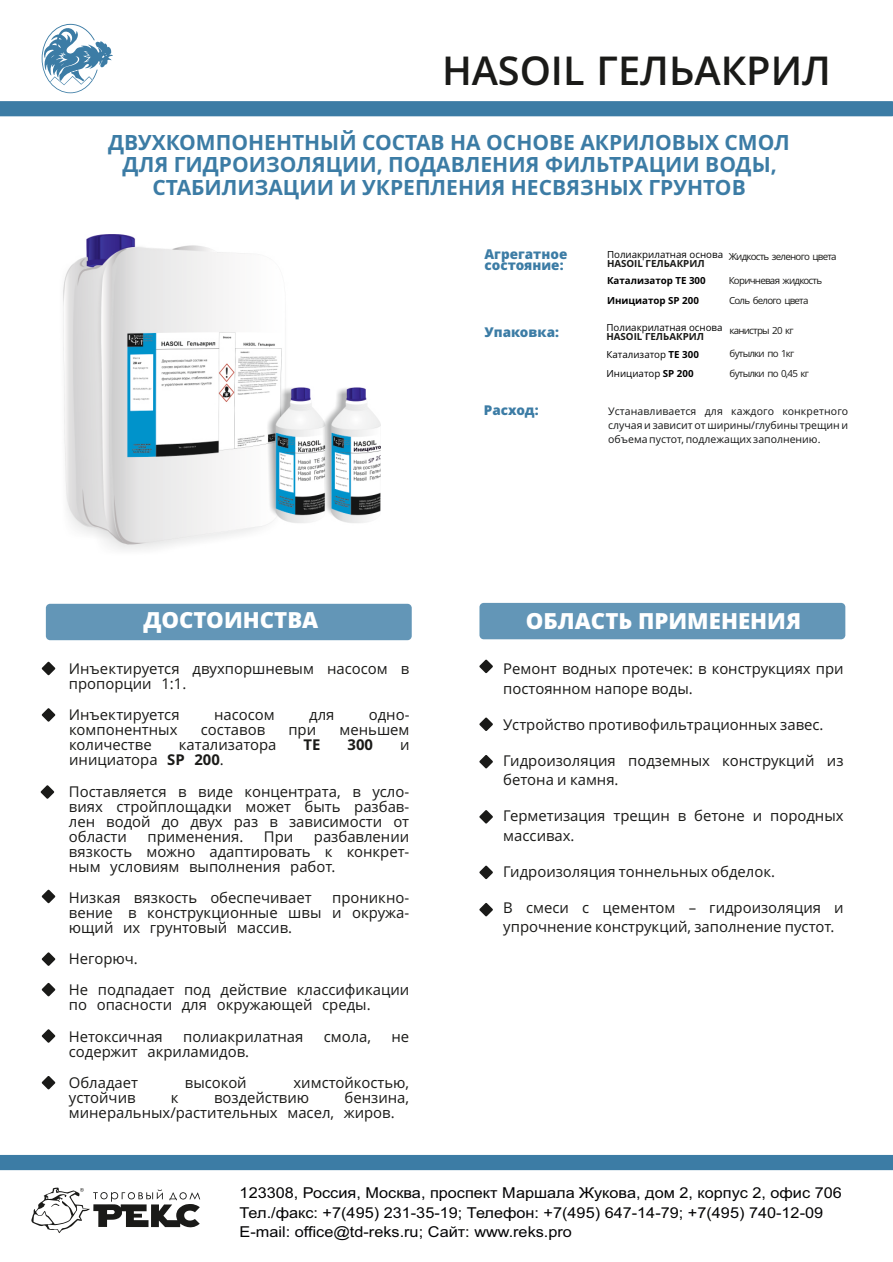
<style>
.page{position:relative;width:893px;height:1262px;background:#fff}
.page>*{position:absolute;margin:0;border:0;box-sizing:border-box;transform-origin:0 0}
.t1{font:600 39.75px "Open Sans";color:#1a1a18}
.t2{font:800 22.2px "Open Sans";color:#fff}
.t3{font:700 21px/22.5px "Open Sans";color:#3c7ca5;text-align:center}
.t4{font:15px/19.5px "Arial";color:#030304;scale:1.08 1}
.t5{font:14.85px/15px "Open Sans";color:#1a1a18}
.t6{font:700 14.85px "Open Sans";color:#1a1a18}
.t7{font:800 13.5px/10.8px "Open Sans";color:#3c7ca5}
.t8{font:10.5px/14.2px "Open Sans";color:#151616;text-align:justify}
.t9{font:9.75px/19.5px "Open Sans";letter-spacing:-.075em;color:#1a1a18}
.t10{font:9.75px "Open Sans";color:#000}
.t11{font:700 9.75px/17.2px "Open Sans";color:#1a1a18}
.t12{font:700 9.75px/19.5px "Open Sans";color:#000}
.s1{font-weight:400;color:#000}
.s2{color:#000}
.s3{font-weight:700}
</style>
<div class="page">
<svg style="left:42px;top:661px;width:13px;height:14px"></svg>
<svg style="left:42px;top:708px;width:13px;height:14px"></svg>
<svg style="left:42px;top:889px;width:13px;height:14px"></svg>
<svg style="left:42px;top:952px;width:13px;height:14px"></svg>
<svg style="left:42px;top:982px;width:13px;height:14px"></svg>
<svg style="left:42px;top:1029px;width:13px;height:13px"></svg>
<svg style="left:42px;top:1075px;width:13px;height:14px"></svg>
<svg style="left:479px;top:659px;width:14px;height:14px"></svg>
<svg style="left:479px;top:717px;width:14px;height:14px"></svg>
<svg style="left:479px;top:810px;width:14px;height:13px"></svg>
<svg style="left:479px;top:865px;width:14px;height:14px"></svg>
<svg style="left:479px;top:902px;width:14px;height:14px"></svg>
<svg style="left:479px;top:755px;width:14px;height:13px"></svg>
<div style="left:46px;top:604px;width:366px;height:36px;background:#6396b7;border-radius:4px"></div>
<div style="left:479px;top:603px;width:366px;height:36px;background:#6396b7;border-radius:4px"></div>
<svg style="left:41px;top:785px;width:13px;height:14px"></svg>
<img style="left:63px;top:235px;width:317px;height:315px">
<svg style="left:31px;top:1187px;width:169px;height:46px"></svg>
<svg style="left:42px;top:24px;width:71px;height:69px"></svg>
<div style="left:0;top:101px;width:893px;height:15px;background:#3c7ca5"></div>
<div style="left:0;top:1154px;width:893px;height:16px;background:#3c7ca5"></div>
<h1 class="t1" style="left:442px;top:54px;width:390px">HASOIL ГЕЛЬАКРИЛ</h1>
<h3 class="t3" style="left:108px;top:133px;width:683px">ДВУХКОМПОНЕНТНЫЙ СОСТАВ НА ОСНОВЕ АКРИЛОВЫХ СМОЛ<br>ДЛЯ ГИДРОИЗОЛЯЦИИ, ПОДАВЛЕНИЯ ФИЛЬТРАЦИИ ВОДЫ,<br>СТАБИЛИЗАЦИИ И УКРЕПЛЕНИЯ НЕСВЯЗНЫХ ГРУНТОВ</h3>
<p class="t7" style="left:484px;top:250px;width:84px">Агрегатное состояние:</p>
<p class="t10" style="left:607px;top:250px;width:118px">Полиакрилатная основа</p>
<p class="t11" style="left:607px;top:256px;width:99px">HASOIL ГЕЛЬАКРИЛ</p>
<p class="t12" style="left:607px;top:272px;width:100px">Катализатор TE 300<br>Инициатор SP 200</p>
<p class="t9" style="left:728px;top:248px;width:109px">Жидкость зеленого цвета</p>
<p class="t9" style="left:728px;top:272px;width:95px">Коричневая жидкость<br>Соль белого цвета</p>
<p class="t7" style="left:484px;top:328px;width:76px">Упаковка:</p>
<p class="t10" style="left:606px;top:323px;width:118px">Полиакрилатная основа</p>
<p class="t11" style="left:606px;top:329px;width:99px">HASOIL ГЕЛЬАКРИЛ<br><span class="s1">Катализатор</span> <span class="s2">TE 300</span></p>
<p class="t10" style="left:606px;top:370px;width:89px">Инициатор <span class="s3">SP 200</span></p>
<p class="t9" style="left:729px;top:321px;width:66px">канистры 20 кг</p>
<p class="t9" style="left:729px;top:345px;width:81px">бутылки по 1кг бутылки по 0,45 кг</p>
<p class="t7" style="left:484px;top:406px;width:56px">Расход:</p>
<p class="t8" style="left:608px;top:405px;width:241px">Устанавливается для каждого конкретного случая и зависит от ширины/глубины трещин и объема пустот, подлежащих заполнению.</p>
<h2 class="t2" style="left:143px;top:611px;width:176px">ДОСТОИНСТВА</h2>
<h2 class="t2" style="left:526px;top:612px;width:277px">ОБЛАСТЬ ПРИМЕНЕНИЯ</h2>
<p class="t5" style="left:503px;top:660px;width:342px;line-height:19.5px">Ремонт водных протечек: в конструкциях при постоянном напоре воды.</p>
<p class="t5" style="left:503px;top:718px;width:322px">Устройство противофильтрационных завес.</p>
<p class="t5" style="left:503px;top:752px;width:342px;line-height:19.5px">Гидроизоляция подземных конструкций из бетона и камня.</p>
<p class="t5" style="left:503px;top:807px;width:342px;line-height:19.5px">Герметизация трещин в бетоне и породных массивах.</p>
<p class="t5" style="left:503px;top:865px;width:273px">Гидроизоляция тоннельных обделок.</p>
<p class="t5" style="left:503px;top:899px;width:342px;line-height:19.5px">В смеси с цементом – гидроизоляция и упрочнение конструкций, заполнение пустот.</p>
<p class="t5" style="left:69px;top:663px;width:342px">Инъектируется двухпоршневым насосом в пропорции 1:1.</p>
<p class="t5" style="left:69px;top:709px;width:112px">Инъектируется</p>
<p class="t5" style="left:214px;top:709px;width:62px">насосом</p>
<p class="t5" style="left:309px;top:709px;width:27px">для</p>
<p class="t5" style="left:369px;top:709px;width:42px">одно-</p>
<p class="t5" style="left:69px;top:724px;width:110px">компонентных</p>
<p class="t5" style="left:201px;top:724px;width:66px">составов</p>
<p class="t5" style="left:288px;top:724px;width:29px">при</p>
<p class="t5" style="left:339px;top:724px;width:71px">меньшем</p>
<p class="t5" style="left:69px;top:739px;width:84px">количестве</p>
<p class="t5" style="left:179px;top:739px;width:99px">катализатора</p>
<p class="t6" style="left:303px;top:739px;width:18px">TE</p>
<p class="t6" style="left:347px;top:739px;width:27px">300</p>
<p class="t5" style="left:400px;top:739px;width:11px">и</p>
<p class="t5" style="left:69px;top:746px;width:342px;line-height:31.2px">инициатора <span class="s3">SP 200</span>.<br>Поставляется в виде концентрата, в усло-</p>
<p class="t5" style="left:69px;top:800px;width:342px;text-align:justify">виях стройплощадки может быть разбав&shy;лен водой до двух раз в зависимости от области</p>
<p class="t5" style="left:69px;top:830px;width:342px;text-align:justify;text-indent:245px">разбавлении вязкость можно адаптировать к конкрет&shy;ным условиям выполнения работ.</p>
<p class="t5" style="left:69px;top:891px;width:244px">Низкая вязкость обеспечивает</p>
<p class="t5" style="left:147px;top:830px;width:97px">применения.</p>
<p class="t5" style="left:264px;top:830px;width:31px">При</p>
<p class="t5" style="left:69px;top:891px;width:342px;text-align:justify;text-indent:263px">проникно&shy;вение в конструкционные швы и окружа&shy;ющий их грунтовый массив.</p>
<p class="t5" style="left:69px;top:944px;width:342px;line-height:31.2px">Негорюч.<br>Не подпадает под действие классификации</p>
<p class="t5" style="left:69px;top:990px;width:303px;line-height:31.2px">по опасности для окружающей среды.<br>Нетоксичная</p>
<p class="t5" style="left:183px;top:1030px;width:122px">полиакрилатная</p>
<p class="t5" style="left:324px;top:1030px;width:49px">смола,</p>
<p class="t5" style="left:391px;top:1030px;width:19px">не</p>
<p class="t5" style="left:69px;top:1037px;width:182px;line-height:31.2px">содержит акриламидов.<br>Обладает</p>
<p class="t5" style="left:185px;top:1076px;width:63px">высокой</p>
<p class="t5" style="left:293px;top:1076px;width:117px">химстойкостью,</p>
<p class="t5" style="left:69px;top:1091px;width:342px;text-indent:276px">бензина, минеральных/растительных масел, жиров.</p>
<p class="t5" style="left:69px;top:1091px;width:68px">устойчив</p>
<p class="t5" style="left:171px;top:1091px;width:9px">к</p>
<p class="t5" style="left:214px;top:1091px;width:97px">воздействию</p>
<p class="t4" style="left:239px;top:1184px;width:559px">123308, Россия, Москва, проспект Маршала Жукова, дом 2, корпус 2, офис 706<br>Тел./факс: +7(495) 231-35-19; Телефон: +7(495) 647-14-79; +7(495) 740-12-09<br>E-mail: office@td-reks.ru; Сайт: www.reks.pro</p>
</div>
